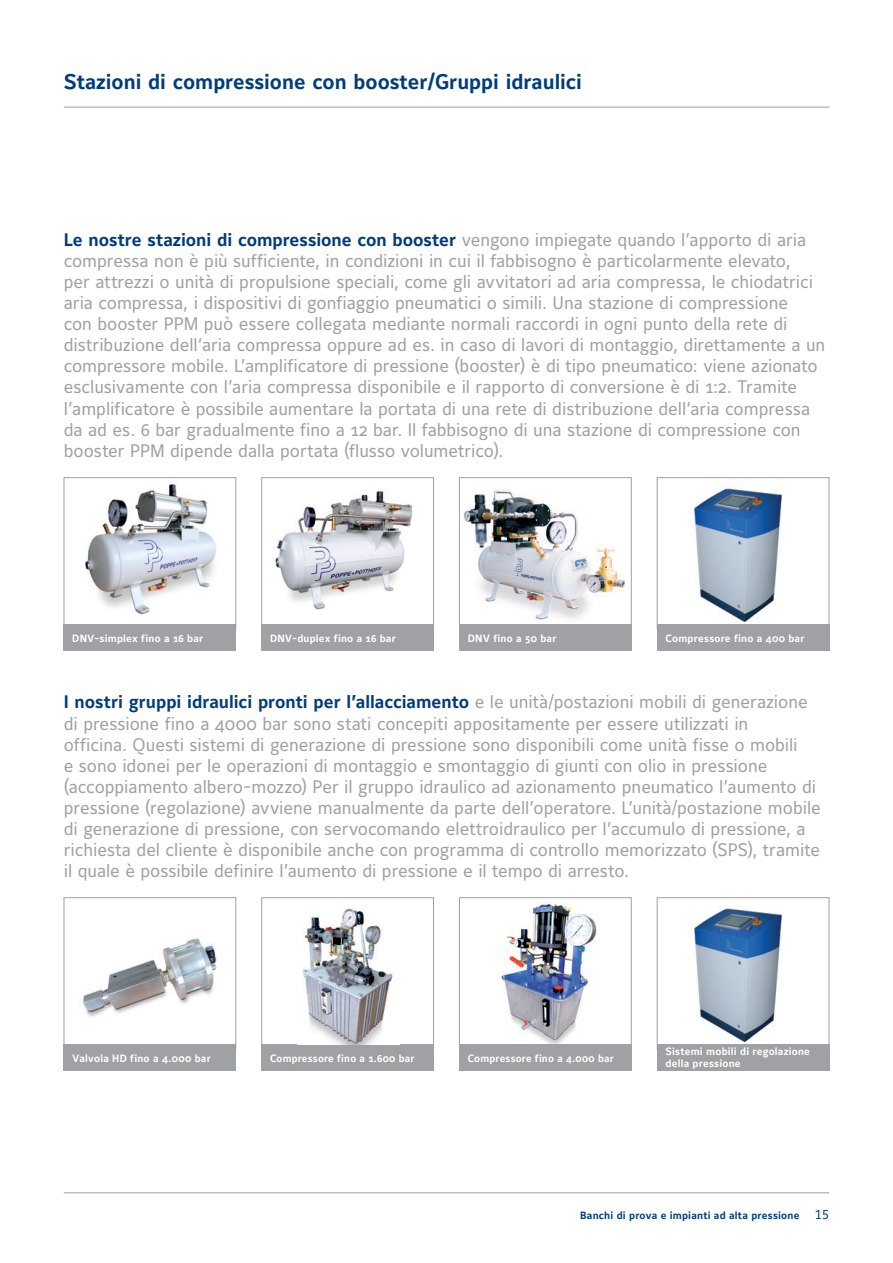
<style>
.page{position:relative;width:893px;height:1263px;background:#fff}
.page>*{position:absolute;margin:0;border:0;box-sizing:border-box;transform-origin:0 0}
.t1{font:700 21px "Maurea";color:#013d7d}
.t2{font:18px/21px "Maurea";letter-spacing:-.005em;color:#a0a1a5}
.t3{font:12.75px "Maurea Regular Caps Tf";color:#013d7d}
.t4{font:700 10.5px/12px "Maurea";letter-spacing:.02em;color:#fff}
.t5{font:700 10.5px "Maurea";letter-spacing:.02em;color:#013d7d}
.s1{font-weight:700;color:#013d7d}
</style>
<div class="page">
<img style="left:464px;top:490px;width:161px;height:130px">
<div style="left:459px;top:477px;width:172px;height:152px;border:1px solid #a0a1a5"></div>
<hr style="left:64px;top:107px;width:765px;height:1px;background:#a0a1a5">
<hr style="left:64px;top:1192px;width:765px;height:1px;background:#a0a1a5">
<div style="left:64px;top:1044px;width:172px;height:27px;background:#a0a1a5"></div>
<img style="left:83px;top:938px;width:134px;height:79px">
<div style="left:64px;top:897px;width:172px;height:152px;border:1px solid #a0a1a5"></div>
<img style="left:501px;top:903px;width:96px;height:141px">
<div style="left:459px;top:897px;width:172px;height:152px;border:1px solid #a0a1a5"></div>
<div style="left:459px;top:1044px;width:172px;height:27px;background:#a0a1a5"></div>
<div style="left:64px;top:624px;width:172px;height:27px;background:#a0a1a5"></div>
<img style="left:85px;top:483px;width:131px;height:132px">
<div style="left:64px;top:477px;width:172px;height:152px;border:1px solid #a0a1a5"></div>
<div style="left:261px;top:624px;width:173px;height:27px;background:#a0a1a5"></div>
<div style="left:657px;top:624px;width:172px;height:27px;background:#a0a1a5"></div>
<div style="left:657px;top:1044px;width:172px;height:27px;background:#a0a1a5"></div>
<div style="left:459px;top:624px;width:172px;height:27px;background:#a0a1a5"></div>
<img style="left:275px;top:490px;width:138px;height:120px">
<div style="left:261px;top:477px;width:173px;height:152px;border:1px solid #a0a1a5"></div>
<img style="left:694px;top:488px;width:88px;height:133px">
<div style="left:657px;top:477px;width:172px;height:152px;border:1px solid #a0a1a5"></div>
<img style="left:694px;top:908px;width:88px;height:133px">
<div style="left:657px;top:897px;width:172px;height:152px;border:1px solid #a0a1a5"></div>
<div style="left:261px;top:1044px;width:173px;height:27px;background:#a0a1a5"></div>
<img style="left:302px;top:908px;width:91px;height:136px">
<div style="left:261px;top:897px;width:173px;height:152px;border:1px solid #a0a1a5"></div>
<p class="t1" style="left:64px;top:70px;width:520px">Stazioni di compressione con booster/Gruppi idraulici</p>
<p class="t2" style="left:64px;top:231px;width:763px"><span class="s1">Le nostre stazioni di compressione con booster</span> vengono impiegate quando l’apporto di aria compressa non è più sufficiente, in condizioni in cui il fabbisogno è particolarmente elevato,<br>per attrezzi o unità di propulsione speciali, come gli avvitatori ad aria compressa, le chiodatrici aria compressa, i dispositivi di gonfiaggio pneumatici o simili. Una stazione di compressione<br>con booster PPM può essere collegata mediante normali raccordi in ogni punto della rete di distribuzione dell‘aria compressa oppure ad es. in caso di lavori di montaggio, direttamente a un compressore mobile. L’amplificatore di pressione (booster) è di tipo pneumatico: viene azionato esclusivamente con l’aria compressa disponibile e il rapporto di conversione è di 1:2. Tramite l’amplificatore è possibile aumentare la portata di una rete di distribuzione dell’aria compressa da ad es. 6 bar gradualmente fino a 12 bar. Il fabbisogno di una stazione di compressione con booster PPM dipende dalla portata (flusso volumetrico).</p>
<p class="t4" style="left:72px;top:632px;width:133px">DNV-simplex fino a 16 bar</p>
<p class="t4" style="left:270px;top:632px;width:127px">DNV-duplex fino a 16 bar</p>
<p class="t4" style="left:468px;top:632px;width:90px">DNV fino a 50 bar</p>
<p class="t4" style="left:665px;top:632px;width:141px">Compressore fino a 400 bar</p>
<p class="t2" style="left:64px;top:693px;width:759px"><span class="s1">I nostri gruppi idraulici pronti per l’allacciamento</span> e le unità/postazioni mobili di generazione di pressione fino a 4000 bar sono stati concepiti appositamente per essere utilizzati in<br>officina. Questi sistemi di generazione di pressione sono disponibili come unità fisse o mobili<br>e sono idonei per le operazioni di montaggio e smontaggio di giunti con olio in pressione (accoppiamento albero-mozzo) Per il gruppo idraulico ad azionamento pneumatico l’aumento di pressione (regolazione) avviene manualmente da parte dell’operatore. L’unità/postazione mobile di generazione di pressione, con servocomando elettroidraulico per l’accumulo di pressione, a richiesta del cliente è disponibile anche con programma di controllo memorizzato (SPS), tramite il quale è possibile definire l’aumento di pressione e il tempo di arresto.</p>
<p class="t4" style="left:72px;top:1052px;width:140px">Valvola HD fino a 4.000 bar</p>
<p class="t4" style="left:270px;top:1052px;width:93px">Hydraulikaggregat</p>
<p class="t4" style="left:468px;top:1052px;width:148px">Compressore fino a 4.000 bar</p>
<p class="t4" style="left:665px;top:1045px;width:146px">Sistemi mobili di regolazione della pressione</p>
<p class="t4" style="left:270px;top:1052px;width:146px">Compressore fino a 1.600 bar</p>
<p class="t5" style="left:580px;top:1209px;width:221px">Banchi di prova e impianti ad alta pressione</p>
<p class="t3" style="left:815px;top:1207px;width:16px">15</p>
</div>
